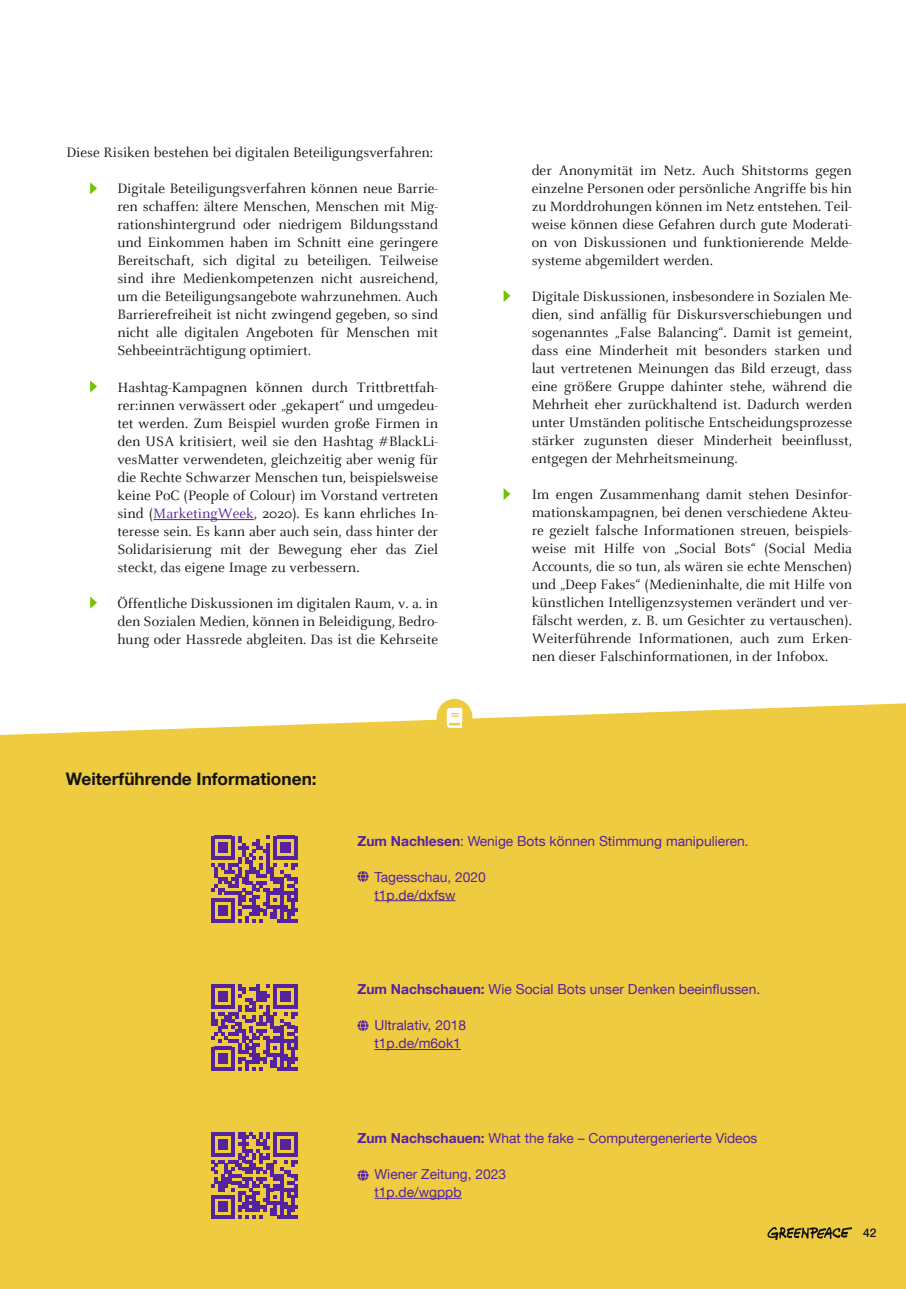
<style>
.page{position:relative;width:906px;height:1289px;background:#fff}
.page>*{position:absolute;margin:0;border:0;box-sizing:border-box;transform-origin:0 0}
.Zwischenüberschriften__schwarz{font:700 17.25px "Helvetica Neue LT Com";color:#131413}
.Fließtext__schwarz{font:15px/18px "Celeste";color:#131413;text-align:justify}
.Infoboxen__Lila{font:13.8px "Helvetica Neue LT Com";color:#55239e}
.t1{font:12px "Helvetica Neue LT Com";color:#131413}
.Bildunterschrift__schwarz{font:500 12px "Helvetica Neue LT Com";color:#131413}
.s1{color:#55239e}
.s2{font-weight:700}
</style>
<div class="page">
<hr style="left:153px;top:519px;width:101px;height:1px;background:#55239e">
<svg style="left:90px;top:182px;width:7px;height:12px"></svg>
<svg style="left:90px;top:380px;width:7px;height:12px"></svg>
<svg style="left:90px;top:596px;width:7px;height:12px"></svg>
<svg style="left:503px;top:290px;width:7px;height:12px"></svg>
<svg style="left:503px;top:488px;width:7px;height:12px"></svg>
<div style="left:0;top:703px;width:906px;height:585px;background:#efcb42"></div>
<svg style="left:767px;top:1227px;width:85px;height:12px"></svg>
<hr style="left:374px;top:900px;width:81px;height:1px;background:#55239e">
<hr style="left:374px;top:1049px;width:87px;height:1px;background:#55239e">
<hr style="left:374px;top:1197px;width:88px;height:1px;background:#55239e">
<svg style="left:357px;top:1020px;width:11px;height:10px"></svg>
<svg style="left:357px;top:1169px;width:11px;height:11px"></svg>
<svg style="left:357px;top:871px;width:11px;height:10px"></svg>
<div style="left:436px;top:698px;width:36px;height:39px;background:#efcb42;border-radius:50%"></div>
<svg style="left:447px;top:708px;width:15px;height:20px"></svg>
<svg style="left:211px;top:835px;width:87px;height:87px;background:#996d75"></svg>
<svg style="left:211px;top:983px;width:87px;height:87px;background:#986c75"></svg>
<svg style="left:211px;top:1132px;width:87px;height:87px;background:#946877"></svg>
<p class="Fließtext__schwarz" style="left:66px;top:144px;width:368px">Diese Risiken bestehen bei digitalen Beteiligungsverfahren:</p>
<p class="Fließtext__schwarz" style="left:117px;top:180px;width:322px">Digitale Beteiligungsverfahren können neue Barrie&shy;ren schaffen: ältere Menschen, Menschen mit Mig&shy;rationshintergrund oder niedrigem Bildungsstand und Einkommen haben im Schnitt eine geringere Bereitschaft, sich digital zu beteiligen. Teilweise sind ihre Medienkompetenzen nicht ausreichend, um die Beteiligungsangebote wahrzunehmen. Auch Barrierefreiheit ist nicht zwingend gegeben, so sind nicht alle digitalen Angeboten für Menschen mit Sehbeeinträchtigung optimiert.</p>
<p class="Fließtext__schwarz" style="left:117px;top:378px;width:322px">Hashtag-Kampagnen können durch Trittbrettfah&shy;rer:innen verwässert oder „gekapert“ und umgedeu&shy;tet werden. Zum Beispiel wurden große Firmen in den USA kritisiert, weil sie den Hashtag #BlackLi&shy;vesMatter verwendeten, gleichzeitig aber wenig für die Rechte Schwarzer Menschen tun, beispielsweise keine PoC (People of Colour) im Vorstand vertreten sind (<span class="s1">MarketingWeek</span>, 2020). Es kann ehrliches In&shy;teresse sein. Es kann aber auch sein, dass hinter der Solidarisierung mit der Bewegung eher das Ziel steckt, das eigene Image zu verbessern.</p>
<p class="Fließtext__schwarz" style="left:117px;top:594px;width:322px">Öffentliche Diskussionen im digitalen Raum, v. a. in den Sozialen Medien, können in Beleidigung, Bedro&shy;hung oder Hassrede abgleiten. Das ist die Kehrseite</p>
<p class="Fließtext__schwarz" style="left:531px;top:161px;width:322px">der Anonymität im Netz. Auch Shitstorms gegen einzelne Personen oder persönliche Angriffe bis hin zu Morddrohungen können im Netz entstehen. Teil&shy;weise können diese Gefahren durch gute Moderati&shy;on von Diskussionen und funktionierende Melde&shy;systeme abgemildert werden.</p>
<p class="Fließtext__schwarz" style="left:531px;top:287px;width:322px">Digitale Diskussionen, insbesondere in Sozialen Me&shy;dien, sind anfällig für Diskursverschiebungen und sogenanntes „False Balancing“. Damit ist gemeint, dass eine Minderheit mit besonders starken und laut vertretenen Meinungen das Bild erzeugt, dass eine größere Gruppe dahinter stehe, während die Mehrheit eher zurückhaltend ist. Dadurch werden unter Umständen politische Entscheidungsprozesse stärker zugunsten dieser Minderheit beeinflusst, entgegen der Mehrheitsmeinung.</p>
<p class="Fließtext__schwarz" style="left:531px;top:485px;width:322px">Im engen Zusammenhang damit stehen Desinfor&shy;mationskampagnen, bei denen verschiedene Akteu&shy;re gezielt falsche Informationen streuen, beispiels&shy;weise mit Hilfe von „Social Bots“ (Social Media Accounts, die so tun, als wären sie echte Menschen) und „Deep Fakes“ (Medieninhalte, die mit Hilfe von künstlichen Intelligenzsystemen verändert und ver&shy;fälscht werden, z. B. um Gesichter zu vertauschen).<br>Weiterführende Informationen, auch zum Erken&shy;nen dieser Falschinformationen, in der Infobox.</p>
<p class="Zwischenüberschriften__schwarz" style="left:66px;top:768px;width:252px">Weiterführende Informationen:</p>
<p class="Infoboxen__Lila" style="left:357px;top:832px;width:392px"><span class="s2">Zum Nachlesen</span>: Wenige Bots können Stimmung manipulieren.</p>
<p class="Infoboxen__Lila" style="left:374px;top:868px;width:113px">Tagesschau, 2020</p>
<p class="Infoboxen__Lila" style="left:374px;top:886px;width:83px">t1p.de/dxfsw</p>
<p class="Infoboxen__Lila" style="left:357px;top:981px;width:404px"><span class="s2">Zum Nachschauen:</span> Wie Social Bots unser Denken beeinflussen.</p>
<p class="Infoboxen__Lila" style="left:374px;top:1017px;width:93px">Ultralativ, 2018</p>
<p class="Infoboxen__Lila" style="left:374px;top:1035px;width:88px">t1p.de/m6ok1</p>
<p class="Infoboxen__Lila" style="left:357px;top:1129px;width:401px"><span class="s2">Zum Nachschauen:</span> What the fake – Computergenerierte Videos</p>
<p class="Infoboxen__Lila" style="left:374px;top:1165px;width:133px">Wiener Zeitung, 2023</p>
<p class="Infoboxen__Lila" style="left:374px;top:1183px;width:89px">t1p.de/wgppb</p>
<p class="Bildunterschrift__schwarz" style="left:863px;top:1225px;width:15px">42</p>
<p class="t1" style="left:860px;top:1225px;width:15px">42</p>
</div>
